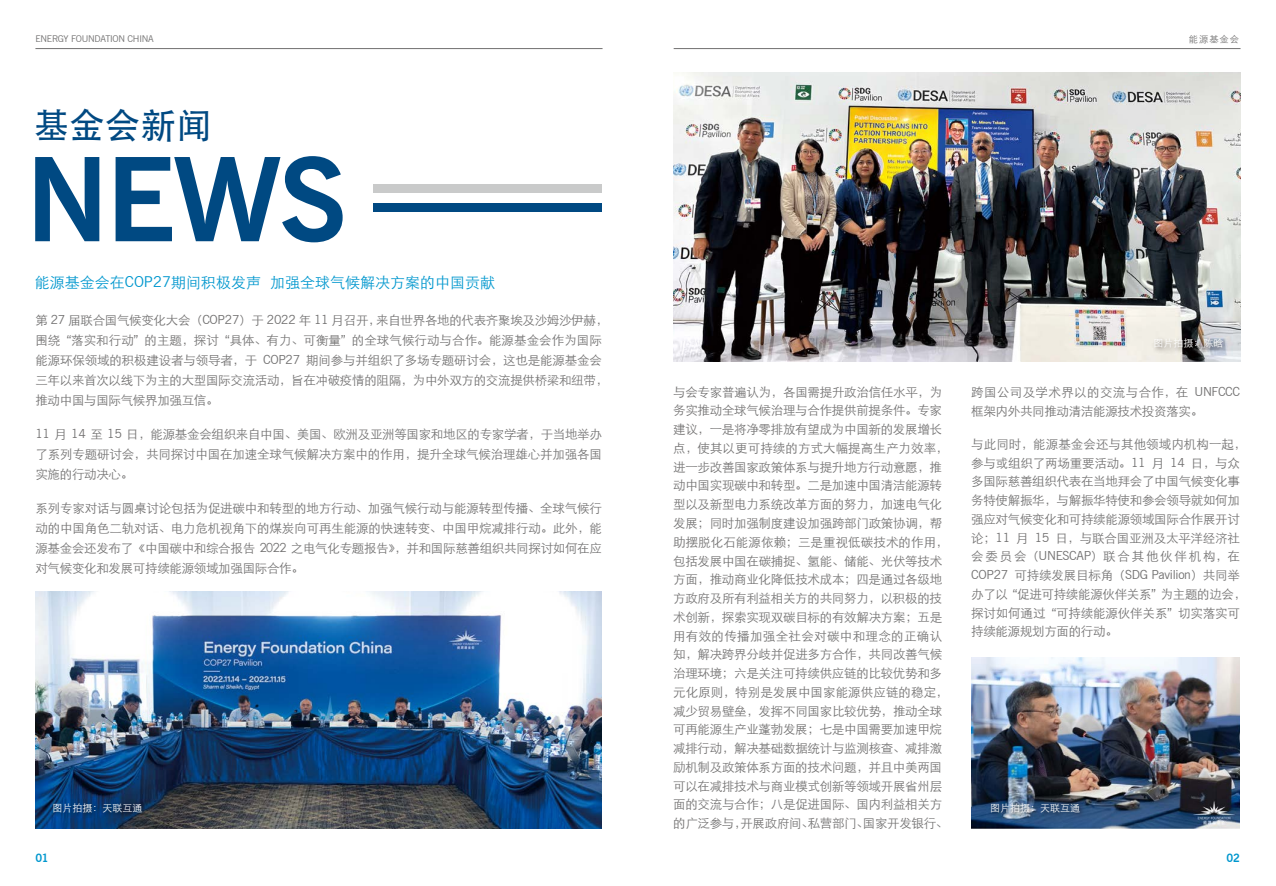
<style>
.page{position:relative;width:1276px;height:886px;background:#fff}
.page>*{position:absolute;margin:0;border:0;box-sizing:border-box;transform-origin:0 0}
.t1{font:700 115.75px "News Gothic BT";color:#004982}
.t2{font:35.62px "ST Heiti";color:#004982}
.t3{font:15px "ST Xihei";color:#0097ce}
.t4{font:12.5px/18.8px "ST Xihei";letter-spacing:-.025em;color:#727171}
.t5{font:12.5px "News Gothic BT";letter-spacing:-.025em;color:#727171}
.t6{font:700 11.25px "News Gothic BT";color:#0097ce}
.t7{font:10px "ST Xihei";color:#fff}
.t8{font:9.25px "News Gothic BT";letter-spacing:-.025em;color:#727171}
.t9{font:9.25px "ST Xihei";letter-spacing:.1em;color:#727171}
.s1{font-family:"News Gothic BT"}
.s2{font-family:"ST Xihei"}
</style>
<div class="page">
<hr style="left:35px;top:48px;width:567px;height:1px;background:#727171">
<hr style="left:673px;top:48px;width:567px;height:1px;background:#727171">
<img style="left:35px;top:591px;width:567px;height:238px">
<img style="left:49px;top:799px;width:101px;height:23px">
<img style="left:673px;top:72px;width:567px;height:290px">
<img style="left:1148px;top:333px;width:85px;height:25px">
<div style="left:373px;top:203px;width:229px;height:8px;background:#004982"></div>
<div style="left:373px;top:184px;width:229px;height:9px;background:#c9caca"></div>
<img style="left:971px;top:657px;width:268px;height:172px">
<img style="left:986px;top:799px;width:101px;height:23px">
<p class="t8" style="left:35px;top:33px;width:120px">ENERGY FOUNDATION CHINA</p>
<p class="t9" style="left:1189px;top:32px;width:52px">能源基金会</p>
<h2 class="t2" style="left:34px;top:107px;width:180px">基金会新闻</h2>
<h1 class="t1" style="left:26px;top:130px;width:322px">NEWS</h1>
<p class="t3" style="left:35px;top:270px;width:462px">能源基金会在<span class="s1">COP27</span>期间积极发声 加强全球气候解决方案的中国贡献</p>
<p class="t4" style="left:35px;top:310px;width:574px;line-height:20px">第 <span class="s1">27</span> 届联合国气候变化大会（<span class="s1">COP27</span>）于 <span class="s1">2022</span> 年 <span class="s1">11</span> 月召开，来自世界各地的代表齐聚埃及沙姆沙伊赫，围绕 <span class="s1">“</span>落实和行动<span class="s1">”</span> 的主题，探讨 <span class="s1">“</span>具体、有力、可衡量<span class="s1">”</span> 的全球气候行动与合作。能源基金会作为国际能源环保领域的积极建设者与领导者，于 <span class="s1">COP27</span> 期间参与并组织了多场专题研讨会，这也是能源基金会三年以来首次以线下为主的大型国际交流活动，旨在冲破疫情的阻隔，为中外双方的交流提供桥梁和纽带，推动中国与国际气候界加强互信。</p>
<p class="t4" style="left:35px;top:423px;width:568px;line-height:20px;text-align:justify"><span class="s1">11</span> 月 <span class="s1">14</span> 至 <span class="s1">15</span> 日，能源基金会组织来自中国、美国、欧洲及亚洲等国家和地区的专家学者，于当地举办了系列专题研讨会，共同探讨中国在加速全球气候解决方案中的作用，提升全球气候治理雄心并加强各国实施的行动决心。</p>
<p class="t4" style="left:35px;top:497px;width:568px;line-height:20px;text-align:justify">系列专家对话与圆桌讨论包括为促进碳中和转型的地方行动、加强气候行动与能源转型传播、全球气候行动的中国角色二轨对话、电力危机视角下的煤炭向可再生能源的快速转变、中国甲烷减排行动。此外，能源基金会还发布了《中国碳中和综合报告 2022 之电气化专题报告》，并和国际慈善组织共同探讨如何在应对气候变化和发展可持续能源领域加强国际合作。</p>
<p class="t7" style="left:53px;top:800px;width:91px">图片拍摄：天联互通</p>
<p class="t4" style="left:673px;top:382px;width:277px">与会专家普遍认为，各国需提升政治信任水平，为务实推动全球气候治理与合作提供前提条件。专家建议，一是将净零排放有望成为中国新的发展增长点，使其以更可持续的方式大幅提高生产力效率，进一步改善国家政策体系与提升地方行动意愿，推动中国实现碳中和转型。二是加速中国清洁能源转型以及新型电力系统改革方面的努力，加速电气化发展；同时加强制度建设加强跨部门政策协调，帮助摆脱化石能源依赖；三是重视低碳技术的作用，包括发展中国在碳捕捉、氢能、储能、光伏等技术方面，推动商业化降低技术成本；四是通过各级地方政府及所有利益相关方的共同努力，以积极的技术创新，探索实现双碳目标的有效解决方案；五是用有效的传播加强全社会对碳中和理念的正确认知，解决跨界分歧并促进多方合作，共同改善气候治理环境；六是关注可持续供应链的比较优势和多元化原则，特别是发展中国家能源供应链的稳定，减少贸易壁垒，发挥不同国家比较优势，推动全球可再能源生产业蓬勃发展；七是中国需要加速甲烷减排行动，解决基础数据统计与监测核查、减排激励机制及政策体系方面的技术问题，并且中美两国可以在减排技术与商业模式创新等领域开展省州层面的交流与合作；八是促进国际、国内利益相关方的广泛参与，开展政府间、私营部门、国家开发银行、</p>
<p class="t7" style="left:1153px;top:335px;width:71px">图片拍摄：陈晗</p>
<p class="t4" style="left:971px;top:382px;width:270px">跨国公司及学术界以的交流与合作，在 <span class="s1">UNFCCC</span>框架内外共同推动清洁能源技术投资落实。</p>
<p class="t4" style="left:971px;top:434px;width:276px">与此同时，能源基金会还与其他领域内机构一起，参与或组织了两场重要活动。<span class="s1">11</span> 月 <span class="s1">14</span> 日，与众多国际慈善组织代表在当地拜会了中国气候变化事务特使解振华，与解振华特使和参会领导就如何加强应对气候变化和可持续能源领域国际合作展开讨论；<span class="s1">11</span> 月 <span class="s1">15</span> 日，与联合国亚洲及太平洋经济社会委员会（<span class="s1">UNESCAP</span>）联合其他伙伴机构，在</p>
<p class="t5" style="left:971px;top:567px;width:270px">COP27 <span class="s2">可持续发展目标角（</span>SDG Pavilion<span class="s2">）共同举</span></p>
<p class="t4" style="left:971px;top:584px;width:276px">办了以 <span class="s1">“</span>促进可持续能源伙伴关系<span class="s1">”</span> 为主题的边会，探讨如何通过 <span class="s1">“</span>可持续能源伙伴关系<span class="s1">”</span> 切实落实可持续能源规划方面的行动。</p>
<p class="t7" style="left:990px;top:800px;width:91px">图片拍摄：天联互通</p>
<p class="t6" style="left:35px;top:851px;width:15px">01</p>
<p class="t6" style="left:1226px;top:851px;width:15px">02</p>
</div>
